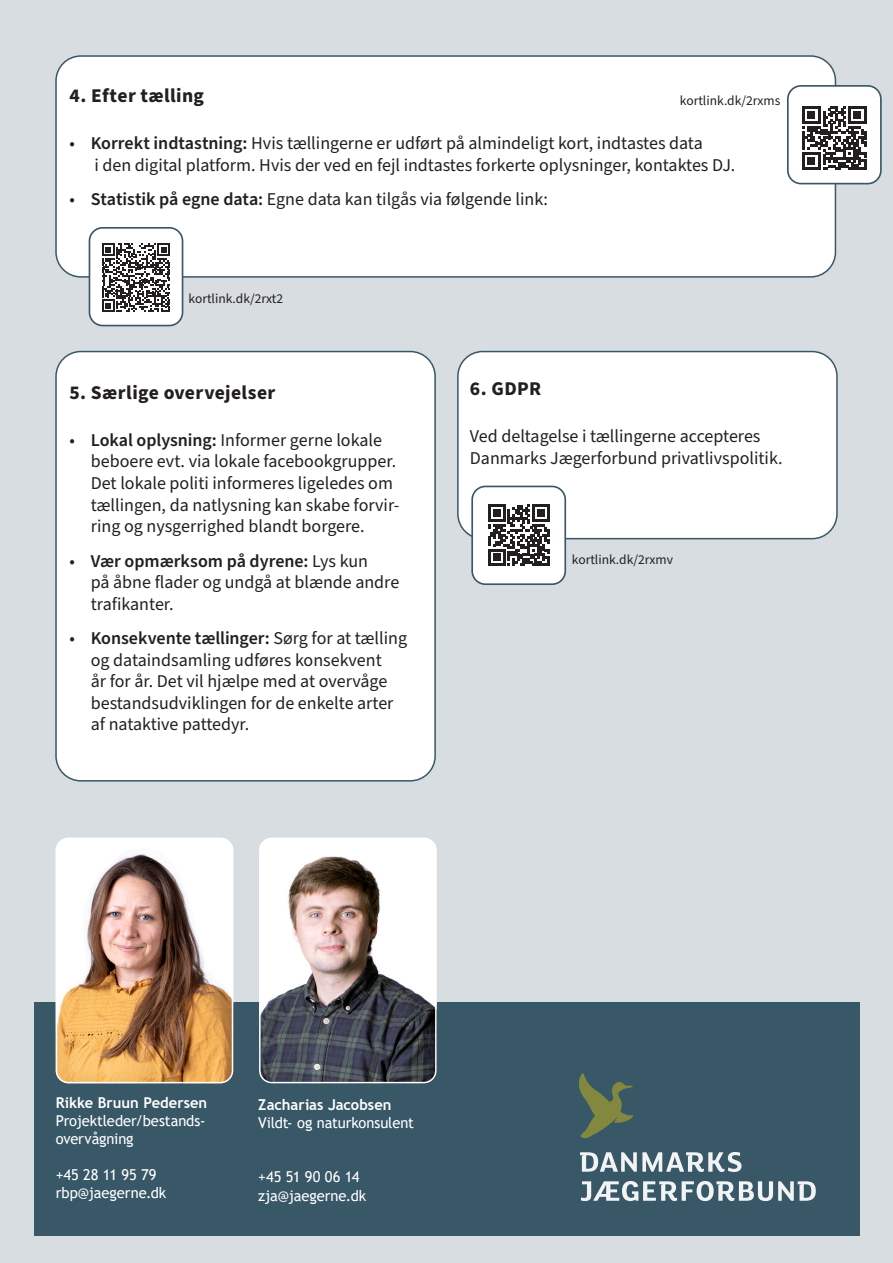
<style>
.page{position:relative;width:893px;height:1263px;background:#d8dde2}
.page>*{position:absolute;margin:0;border:0;box-sizing:border-box;transform-origin:0 0}
._02_Rubrik{font:700 19.5px "Source Sans Pro";letter-spacing:.02em;color:#231f20}
.t1{font:18px/21.6px "Source Sans Pro";color:#231f20}
.Brød{font:15px/18px "Trebuchet MS";letter-spacing:-.005em;color:#fff}
.Brød-2{font:700 15px "Trebuchet MS";color:#fff}
.t2{font:13.5px "Source Sans Pro";color:#231f20}
.s1{font-weight:600}
</style>
<div class="page">
<div style="left:56px;top:352px;width:379px;height:429px;background:#fff;border-radius:25px"></div>
<div style="left:55px;top:351px;width:381px;height:430px;border:2px solid #385767;border-radius:25px"></div>
<div style="left:458px;top:352px;width:379px;height:187px;background:#fff;border-radius:25px"></div>
<div style="left:457px;top:351px;width:381px;height:188px;border:2px solid #385767;border-radius:25px"></div>
<div style="left:472px;top:486px;width:93px;height:98px;background:#fff;border-radius:13px"></div>
<div style="left:471px;top:486px;width:95px;height:99px;border:2px solid #385767;border-radius:13px"></div>
<div style="left:56px;top:56px;width:779px;height:221px;background:#fff;border-radius:25px"></div>
<div style="left:55px;top:55px;width:781px;height:223px;border:2px solid #385767;border-radius:25px"></div>
<div style="left:89px;top:228px;width:94px;height:98px;background:#fff;border-radius:13px"></div>
<div style="left:89px;top:227px;width:94px;height:99px;border:2px solid #385767;border-radius:13px"></div>
<div style="left:34px;top:1002px;width:825px;height:233px;background:#385767"></div>
<img style="left:56px;top:838px;width:177px;height:245px">
<div style="left:56px;top:838px;width:177px;height:245px;border:2px solid #fff;border-radius:12px"></div>
<img style="left:259px;top:838px;width:175px;height:245px">
<div style="left:259px;top:838px;width:178px;height:245px;border:2px solid #fff;border-radius:12px"></div>
<svg style="left:579px;top:1073px;width:54px;height:65px"></svg>
<svg style="left:580px;top:1152px;width:161px;height:20px"></svg>
<svg style="left:581px;top:1181px;width:235px;height:20px"></svg>
<div style="left:788px;top:86px;width:93px;height:98px;background:#fff;border-radius:13px"></div>
<div style="left:787px;top:85px;width:95px;height:99px;border:2px solid #385767;border-radius:13px"></div>
<svg style="left:802px;top:106px;width:64px;height:64px"></svg>
<svg style="left:102px;top:243px;width:68px;height:69px"></svg>
<svg style="left:488px;top:505px;width:61px;height:61px"></svg>
<p class="_02_Rubrik" style="left:70px;top:82px;width:136px">4. Efter tælling</p>
<p class="t1" style="left:94px;top:133px;width:642px;text-indent:-25px">• <span class="s1">Korrekt indtastning:</span> Hvis tællingerne er udført på almindeligt kort, indtastes data<br>i den digital platform. Hvis der ved en fejl indtastes forkerte oplysninger, kontaktes DJ.</p>
<p class="t1" style="left:70px;top:189px;width:480px">• <span class="s1">Statistik på egne data:</span> Egne data kan tilgås via følgende link:</p>
<p class="t2" style="left:680px;top:91px;width:102px">kortlink.dk/2rxms</p>
<p class="t2" style="left:189px;top:289px;width:96px">kortlink.dk/2rxt2</p>
<p class="_02_Rubrik" style="left:70px;top:379px;width:207px">5. Særlige overvejelser</p>
<p class="t1" style="left:91px;top:429px;width:310px;text-indent:-21px">• <span class="s1">Lokal oplysning:</span> Informer gerne lokale beboere evt. via lokale facebookgrupper.<br>Det lokale politi informeres ligeledes om tællingen, da natlysning kan skabe forvir&shy;ring og nysgerrighed blandt borgere.</p>
<p class="t1" style="left:91px;top:550px;width:310px;text-indent:-21px">• <span class="s1">Vær opmærksom på dyrene:</span> Lys kun<br>på åbne flader og undgå at blænde andre trafikanter.</p>
<p class="t1" style="left:91px;top:628px;width:318px;text-indent:-21px">• <span class="s1">Konsekvente tællinger:</span> Sørg for at tælling og dataindsamling udføres konsekvent<br>år for år. Det vil hjælpe med at overvåge bestandsudviklingen for de enkelte arter af nataktive pattedyr.</p>
<p class="_02_Rubrik" style="left:470px;top:375px;width:73px">6. GDPR</p>
<p class="t1" style="left:470px;top:426px;width:314px">Ved deltagelse i tællingerne accepteres<br>Danmarks Jægerforbund privatlivspolitik.</p>
<p class="t2" style="left:572px;top:550px;width:103px">kortlink.dk/2rxmv</p>
<p class="Brød-2" style="left:56px;top:1094px;width:153px">Rikke Bruun Pedersen</p>
<p class="Brød" style="left:56px;top:1112px;width:151px">Projektleder/bestands&shy;overvågning</p>
<p class="Brød" style="left:56px;top:1166px;width:102px">+45 28 11 95 79</p>
<p class="Brød" style="left:56px;top:1184px;width:112px">rbp@jaegerne.dk</p>
<p class="Brød-2" style="left:258px;top:1095px;width:135px">Zacharias Jacobsen</p>
<p class="Brød" style="left:258px;top:1113px;width:157px">Vildt- og naturkonsulent</p>
<p class="Brød" style="left:258px;top:1166px;width:109px;line-height:19.5px">+45 51 90 06 14 zja@jaegerne.dk</p>
</div>
